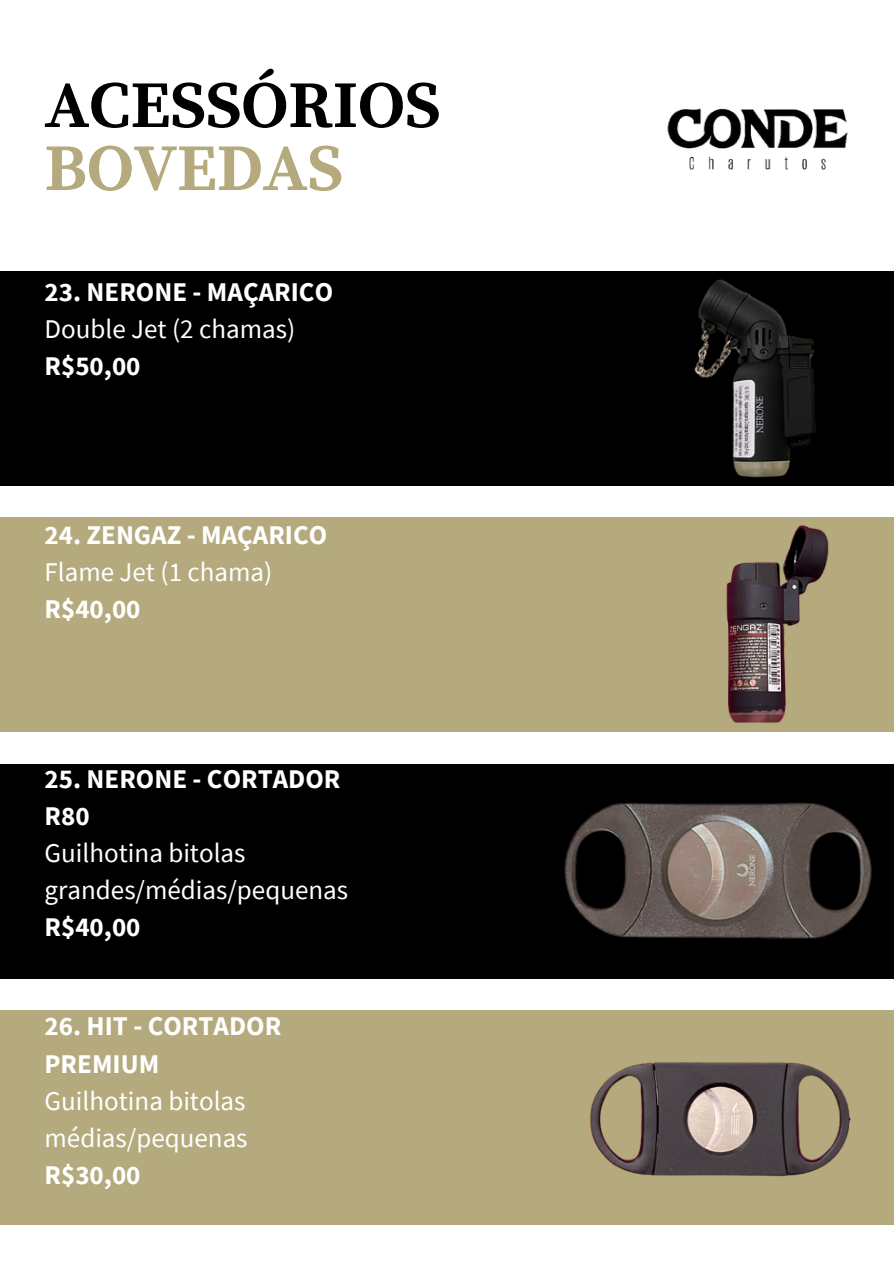
<style>
.page{position:relative;width:894px;height:1264px;background:#fff}
.page>*{position:absolute;margin:0;border:0;box-sizing:border-box;transform-origin:0 0}
.t1{font:700 66.45px/63px "Source Serif Pro";color:#000}
.t2{font:700 27px/37.2px "Source Sans Pro";color:#fff}
.t3{font:27px/37.2px "Source Sans Pro";color:#fff}
.s1{color:#b4aa7d}
</style>
<div class="page">
<div style="left:0;top:271px;width:893px;height:215px;background:#000"></div>
<div style="left:0;top:517px;width:893px;height:215px;background:#b4aa7d"></div>
<div style="left:0;top:763px;width:893px;height:215px;background:#000"></div>
<img style="left:667px;top:108px;width:181px;height:62px">
<img style="left:564px;top:802px;width:308px;height:137px">
<img style="left:694px;top:279px;width:122px;height:199px">
<div style="left:0;top:1010px;width:893px;height:214px;background:#b4aa7d"></div>
<img style="left:590px;top:1062px;width:261px;height:115px">
<img style="left:726px;top:525px;width:103px;height:198px">
<p class="t1" style="left:45px;top:76px;width:397px">ACESSÓRIOS<br><span class="s1">BOVEDAS</span></p>
<p class="t2" style="left:45px;top:272px;width:290px">23. NERONE - MAÇARICO</p>
<p class="t3" style="left:45px;top:309px;width:252px">Double Jet (2 chamas)</p>
<p class="t2" style="left:45px;top:346px;width:97px">R$50,00</p>
<p class="t2" style="left:45px;top:516px;width:284px">24. ZENGAZ - MAÇARICO</p>
<p class="t3" style="left:45px;top:553px;width:229px">Flame Jet (1 chama)</p>
<p class="t2" style="left:45px;top:590px;width:97px">R$40,00</p>
<p class="t2" style="left:45px;top:759px;width:297px">25. NERONE - CORTADOR<br>R80</p>
<p class="t3" style="left:45px;top:833px;width:305px">Guilhotina bitolas grandes/médias/pequenas</p>
<p class="t2" style="left:45px;top:908px;width:97px">R$40,00</p>
<p class="t2" style="left:45px;top:1007px;width:238px">26. HIT - CORTADOR<br>PREMIUM</p>
<p class="t3" style="left:45px;top:1081px;width:204px">Guilhotina bitolas médias/pequenas</p>
<p class="t2" style="left:45px;top:1155px;width:97px">R$30,00</p>
</div>
